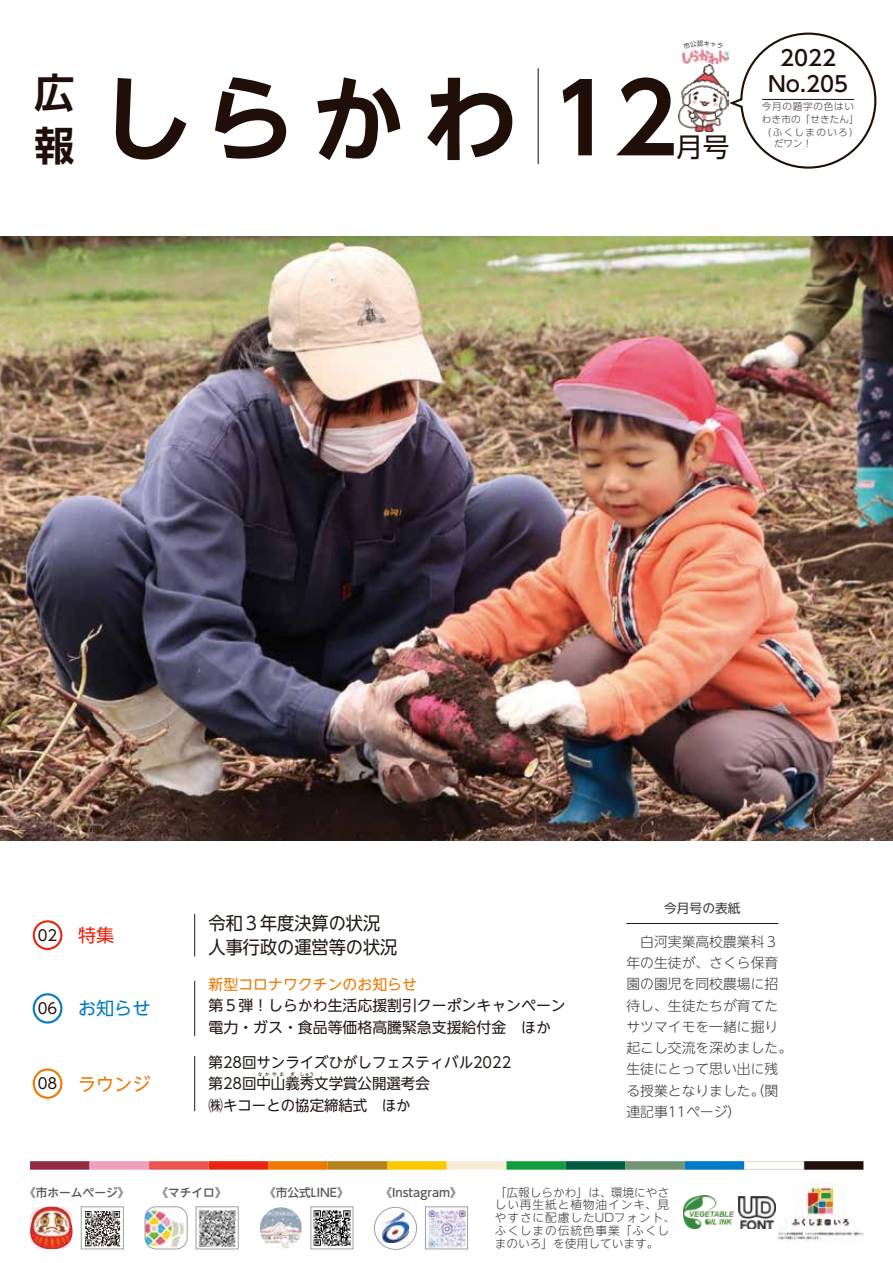
<style>
.page{position:relative;width:893px;height:1263px;background:#fff}
.page>*{position:absolute;margin:0;border:0;box-sizing:border-box;transform-origin:0 0}
.t1{font:700 95.7px "UD Shin Go NT Pro De";letter-spacing:.11em;color:#1f0f08}
.t2{font:700 40.35px/52.5px "UD Shin Go NT Pro De";color:#1f0f08}
.t3{font:26.55px "UD Shin Go NT Pro";color:#1f0f08}
.t4{font:500 21.3px "UD Shin Go NT Pro";color:#1f0f08}
.t5{font:18px "UD Shin Go NT Pro";color:#231916;scale:.95 1}
.t6{font:18px "UD Shin Go NT Pro";color:#007ac4}
.t7{font:18px "UD Shin Go NT Pro";color:#ee7800}
.t8{font:18px "UD Shin Go NT Pro";color:#e72511}
.t9{font:14.85px/21.3px "UD Shin Go NT Pro";color:#231916}
.t10{font:14.85px "UD Shin Go NT Pro";color:#ee7800}
.t11{font:14.85px "UD Shin Go NT Pro";color:#1f0f08}
.t12{font:300 13.8px/21.3px "UD Shin Go NT Pro";color:#3f3b3a}
.t13{font:12.75px "UD Shin Go NT Pro";color:#3f3b3a}
.t14{font:300 11.7px/12.8px "UD Shin Go NT Pro";letter-spacing:.075em;color:#3f3b3a}
.t15{font:500 11.7px "UD Shin Go NT Pro";color:#5a5757}
.t16{font:300 11.7px "UD Shin Go NT Pro";color:#3f3b3a}
.t17{font:300 9.6px/12.8px "UD Shin Go Pro";letter-spacing:.075em;color:#3f3b3a}
.t18{font:300 9.6px "UD Shin Go NT Pro";color:#3f3b3a}
.t19{font:4.8px "UD Shin Go NT Pro";letter-spacing:.255em;color:#231916}
</style>
<div class="page">
<img style="left:679px;top:89px;width:4px;height:37px">
<hr style="left:538px;top:68px;width:1px;height:96px;background:#231916">
<img style="left:0;top:237px;width:893px;height:604px">
<img style="left:683px;top:1196px;width:50px;height:33px">
<img style="left:738px;top:1196px;width:37px;height:33px">
<img style="left:776px;top:1184px;width:88px;height:57px">
<img style="left:198px;top:1210px;width:38px;height:37px">
<div style="left:196px;top:1206px;width:42px;height:43px;border:1px solid #9fa0a0"></div>
<svg style="left:145px;top:1207px;width:7px;height:8px"></svg>
<div style="left:145px;top:1206px;width:42px;height:43px;border:1px solid #9fa0a0;border-radius:11px"></div>
<img style="left:85px;top:1211px;width:36px;height:36px">
<div style="left:81px;top:1206px;width:43px;height:43px;border:1px solid #9fa0a0"></div>
<svg style="left:30px;top:1206px;width:43px;height:43px"></svg>
<img style="left:30px;top:1206px;width:18px;height:31px">
<img style="left:313px;top:1210px;width:38px;height:36px">
<div style="left:311px;top:1206px;width:42px;height:43px;border:1px solid #9fa0a0"></div>
<img style="left:427px;top:1208px;width:39px;height:39px">
<div style="left:425px;top:1206px;width:43px;height:43px;border:1px solid #9fa0a0"></div>
<div style="left:209px;top:1161px;width:59px;height:9px;background:#e72511"></div>
<div style="left:685px;top:1161px;width:59px;height:9px;background:#007ac4"></div>
<div style="left:268px;top:1161px;width:60px;height:9px;background:#ee7800"></div>
<div style="left:506px;top:1161px;width:60px;height:9px;background:#149b3b"></div>
<div style="left:30px;top:1161px;width:60px;height:9px;background:#922b41"></div>
<div style="left:90px;top:1161px;width:59px;height:9px;background:#f1a0b9"></div>
<div style="left:387px;top:1161px;width:60px;height:9px;background:#fcc800"></div>
<div style="left:149px;top:1161px;width:60px;height:9px;background:#ea5553"></div>
<div style="left:328px;top:1161px;width:59px;height:9px;background:#b6821c"></div>
<div style="left:566px;top:1161px;width:59px;height:9px;background:#005c40"></div>
<div style="left:447px;top:1161px;width:59px;height:9px;background:#f9ecd4"></div>
<div style="left:625px;top:1161px;width:60px;height:9px;background:#709474"></div>
<div style="left:804px;top:1161px;width:59px;height:9px;background:#1f0f08"></div>
<div style="left:745px;top:1161px;width:59px;height:8px;background:#fcfbf7"></div>
<div style="left:744px;top:1161px;width:60px;height:9px;border:1px solid #dcdddd"></div>
<hr style="left:626px;top:923px;width:152px;height:1px;background:#231916">
<img style="left:260px;top:1207px;width:28px;height:42px">
<svg style="left:374px;top:1207px;width:43px;height:42px"></svg>
<img style="left:383px;top:1213px;width:25px;height:29px">
<div style="left:374px;top:1207px;width:43px;height:42px;border:1px solid #9fa0a0;border-radius:50%"></div>
<div style="left:33px;top:993px;width:29px;height:30px;border:2px solid #007ac4;border-radius:50%"></div>
<div style="left:33px;top:920px;width:29px;height:30px;border:2px solid #e72511;border-radius:50%"></div>
<div style="left:33px;top:1068px;width:29px;height:31px;border:2px solid #ee7800;border-radius:50%"></div>
<hr style="left:194px;top:1056px;width:1px;height:55px;background:#231916">
<hr style="left:194px;top:981px;width:1px;height:55px;background:#231916">
<hr style="left:194px;top:914px;width:1px;height:42px;background:#231916">
<svg style="left:683px;top:32px;width:194px;height:137px"></svg>
<h2 class="t2" style="left:34px;top:65px;width:41px">広報</h2>
<h1 class="t1" style="left:97px;top:41px;width:581px">しらかわ 12</h1>
<h3 class="t3" style="left:676px;top:125px;width:55px">月号</h3>
<h3 class="t4" style="left:780px;top:41px;width:58px">2022</h3>
<h3 class="t4" style="left:768px;top:66px;width:81px">No.205</h3>
<p class="t17" style="left:762px;top:100px;width:98px">今月の題字の色はいわき市の「せきたん「（ふくしまのいろ(</p>
<p class="t18" style="left:774px;top:136px;width:40px">だワン!</p>
<p class="t11" style="left:38px;top:923px;width:21px">02</p>
<p class="t8" style="left:78px;top:921px;width:38px">特集</p>
<p class="t5" style="left:209px;top:909px;width:182px">令和３年度決算の状況</p>
<p class="t5" style="left:209px;top:932px;width:200px">人事行政の運営等の状況</p>
<p class="t11" style="left:38px;top:996px;width:21px">06</p>
<p class="t6" style="left:78px;top:994px;width:74px">お知らせ</p>
<p class="t10" style="left:209px;top:972px;width:210px">新型コロナワクチンのお知らせ</p>
<p class="t9" style="left:209px;top:995px;width:359px">第５弾！しらかわ生活応援割引クーポンキャンペーン電力・ガス・食品等価格高騰緊急支援給付金　ほか</p>
<p class="t11" style="left:38px;top:1071px;width:21px">08</p>
<p class="t7" style="left:78px;top:1069px;width:74px">ラウンジ</p>
<p class="t9" style="left:209px;top:1051px;width:304px">第28回サンライズひがしフェスティバル2022第28回中山義秀文学賞公開選考会</p>
<p class="t19" style="left:258px;top:1070px;width:14px">なか</p>
<p class="t19" style="left:272px;top:1070px;width:14px">やま</p>
<p class="t19" style="left:290px;top:1070px;width:6px">ぎ</p>
<p class="t19" style="left:300px;top:1070px;width:16px">しゅう</p>
<p class="t9" style="left:209px;top:1094px;width:204px">㈱キコーとの協定締結式　ほか</p>
<p class="t13" style="left:664px;top:898px;width:78px">今月号の表紙</p>
<p class="t12" style="left:626px;top:930px;width:167px">　白河実業高校農業科３年の生徒が、さくら保育園の園児を同校農場に招待し、生徒たちが育てたサツマイモを一緒に掘り起こし交流を深めました。生徒にとって思い出に残る授業となりました。（関連記事11ページ(</p>
<p class="t15" style="left:24px;top:1183px;width:107px">《市ホームページ》</p>
<p class="t15" style="left:157px;top:1183px;width:72px">《マチイロ》</p>
<p class="t15" style="left:264px;top:1183px;width:86px">《市公式LINE》</p>
<p class="t15" style="left:380px;top:1183px;width:83px">《Instagram》</p>
<p class="t16" style="left:495px;top:1183px;width:176px">「広報しらかわ」は、環境にやさ</p>
<p class="t14" style="left:495px;top:1198px;width:182px">しい再生紙と植物油インキ、見やすさに配慮したUDフォント、ふくしまの伝統色事業「ふくしまのいろ」を使用しています。</p>
</div>
